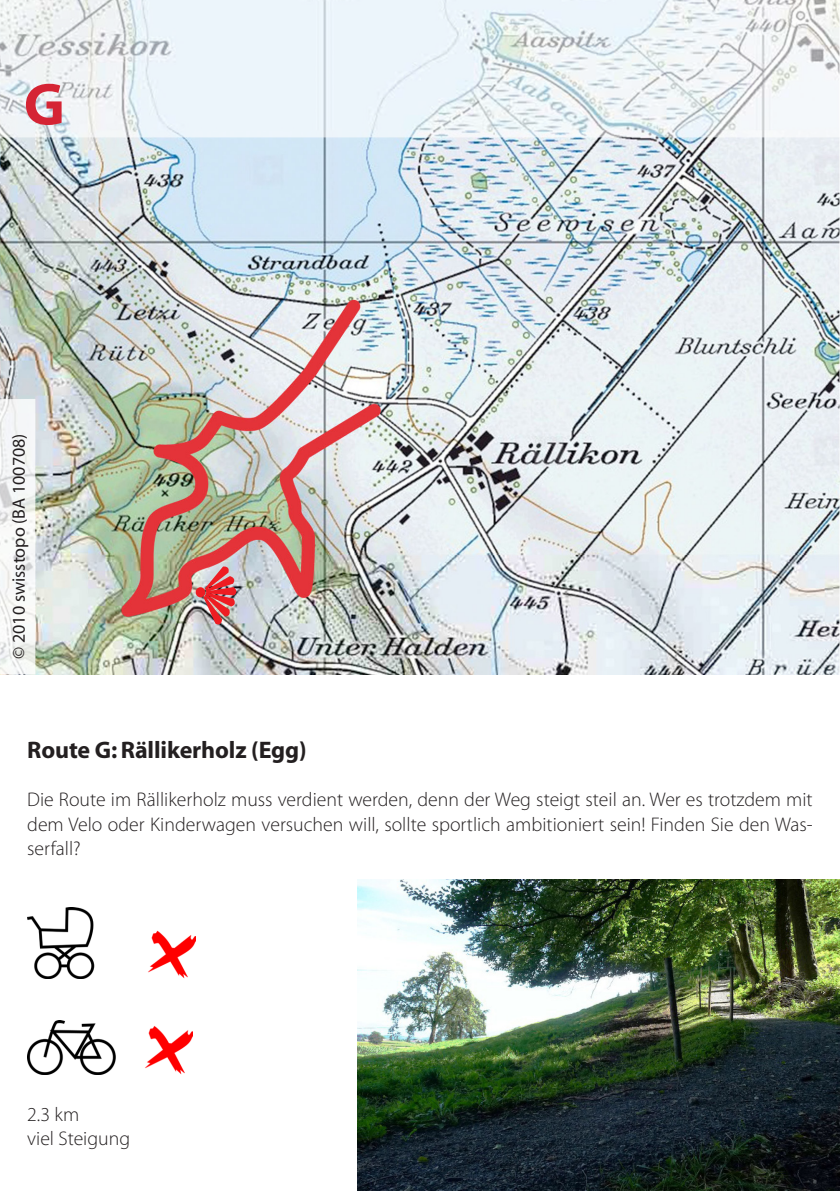
<style>
.page{position:relative;width:840px;height:1191px;background:#fff}
.page>*{position:absolute;margin:0;border:0;box-sizing:border-box;transform-origin:0 0}
.Routennummer{font:700 60px "Myriad Pro";color:#d52434}
.Titel{font:700 24px "Myriad";letter-spacing:-.005em;color:#231f20}
.Cover-Untertitel{font:300 19.8px/24.2px "Myriad Pro";color:#231f20;text-align:justify}
.Lauftext{font:300 19.8px "Myriad Pro";color:#231f20}
.Kilometerangabe{font:18px "Myriad";color:#231f20}
</style>
<div class="page">
<img style="left:0;top:137px;width:839px;height:538px">
<img style="left:357px;top:879px;width:482px;height:312px">
<img style="left:27px;top:907px;width:169px;height:72px">
<img style="left:27px;top:1020px;width:166px;height:54px">
<div style="left:197px;top:588px;width:7px;height:8px;background:#ee1d23;border-radius:50%"></div>
<div style="left:196px;top:587px;width:9px;height:10px;border:2px solid #ee1d23;border-radius:50%"></div>
<svg style="left:201px;top:567px;width:37px;height:65px"></svg>
<svg style="left:0;top:0;width:839px;height:137px;fill:#ecf5fa"></svg>
<svg style="left:0;top:399px;width:35px;height:275px;fill:#f5f7f7"></svg>
<p class="Routennummer" style="left:24px;top:65px;width:42px">G</p>
<p class="Kilometerangabe" style="left:10px;top:659px;width:227px;rotate:-90deg">© 2010 swisstopo (BA 100708)</p>
<p class="Titel" style="left:27px;top:737px;width:281px">Route G: Rällikerholz (Egg)</p>
<p class="Cover-Untertitel" style="left:27px;top:787px;width:786px">Die Route im Rällikerholz muss verdient werden, denn der Weg steigt steil an. Wer es trotzdem mit dem Velo oder Kinderwagen versuchen will, sollte sportlich ambitioniert sein! Finden Sie den Was&shy;serfall?</p>
<p class="Lauftext" style="left:27px;top:1102px;width:54px">2.3 km</p>
<p class="Lauftext" style="left:27px;top:1126px;width:104px">viel Steigung</p>
</div>
